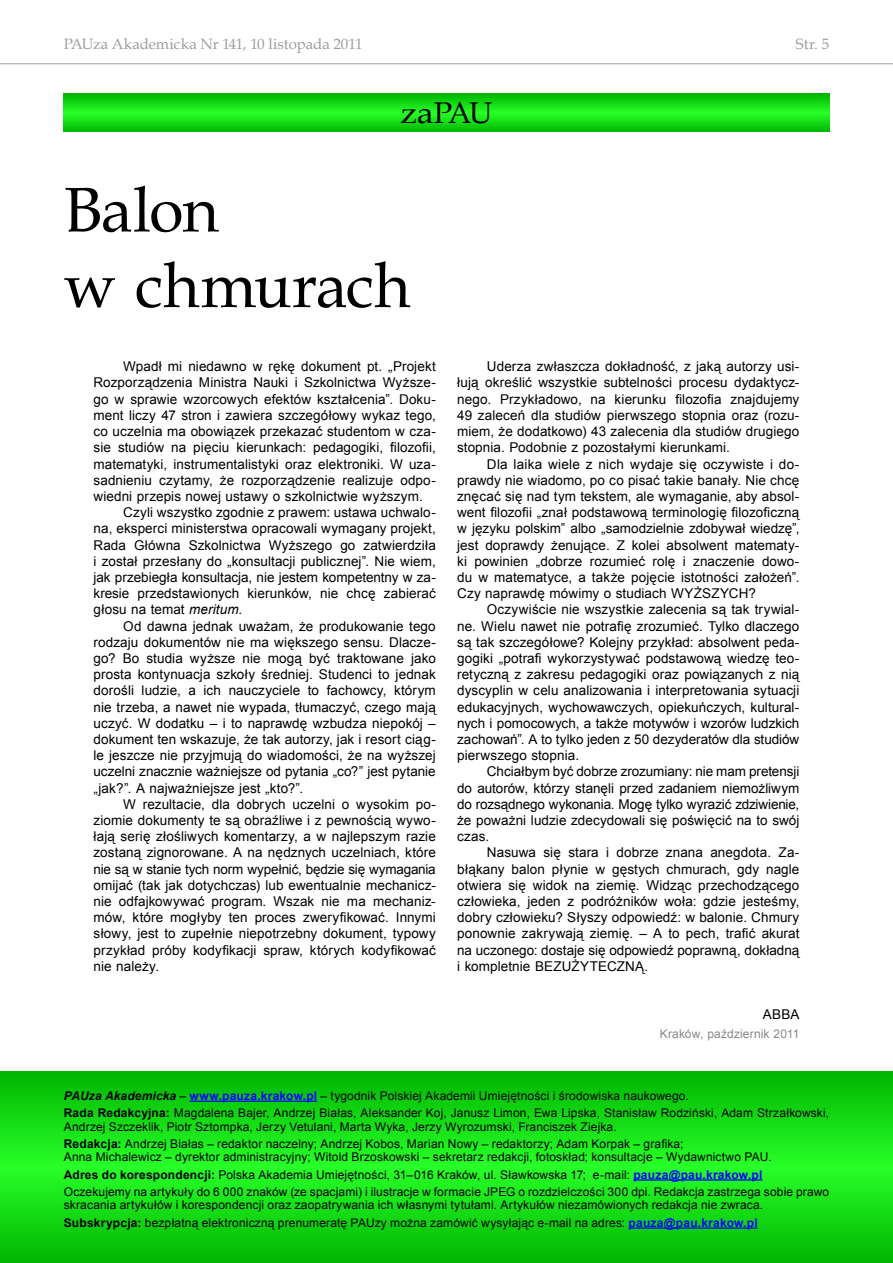
<style>
.page{position:relative;width:893px;height:1263px;background:#fff}
.page>*{position:absolute;margin:0;border:0;box-sizing:border-box;transform-origin:0 0}
.t1{font:63px/75.6px "Book Antiqua";letter-spacing:-.02em;color:#000}
.t2{font:30px "Book Antiqua";letter-spacing:-.04em;color:#000;scale:1.1 1}
.t3{font:15px "Book Antiqua";letter-spacing:-.005em;color:#9c9d9f}
.t4{font:13.5px/16.2px "Arial";letter-spacing:.005em;color:#000;text-align:justify}
.t5{font:13.5px "Arial";letter-spacing:-.015em;color:#000}
.t6{font:12px/17.4px "Arial";letter-spacing:.01em;color:#000}
.t7{font:12px "Arial";letter-spacing:.01em;color:#87888a}
.s1{font-style:italic}
.s2{font-weight:700;font-style:italic}
.s3{font-weight:700;color:#00f}
.s4{font-weight:700}
</style>
<div class="page">
<hr style="left:0;top:63px;width:893px;height:1px;background:#9c9d9f">
<svg style="left:64px;top:94px;width:765px;height:38px"></svg>
<svg style="left:0;top:1071px;width:893px;height:192px"></svg>
<hr style="left:190px;top:1100px;width:127px;height:2px;background:#00f">
<hr style="left:633px;top:1179px;width:129px;height:1px;background:#00f">
<hr style="left:629px;top:1227px;width:129px;height:2px;background:#00f">
<p class="t3" style="left:64px;top:34px;width:300px">PAUza Akademicka Nr 141, 10 listopada 2011</p>
<p class="t3" style="left:796px;top:34px;width:35px">Str. 5</p>
<h2 class="t2" style="left:400px;top:92px;width:85px">zaPAU</h2>
<h1 class="t1" style="left:64px;top:171px;width:348px">Balon<br>w chmurach</h1>
<p class="t4" style="left:123px;top:359px;width:314px">Wpadł mi niedawno w rękę dokument pt. „Projekt</p>
<p class="t4" style="left:94px;top:375px;width:344px">Rozporządzenia Ministra Nauki i Szkolnictwa Wyższe-</p>
<p class="t4" style="left:94px;top:391px;width:344px">go w sprawie wzorcowych efektów kształcenia”. Doku-</p>
<p class="t4" style="left:94px;top:407px;width:344px">ment liczy 47 stron i zawiera szczegółowy wykaz tego,</p>
<p class="t4" style="left:94px;top:423px;width:344px">co uczelnia ma obowiązek przekazać studentom w cza-</p>
<p class="t4" style="left:94px;top:440px;width:344px">sie studiów na pięciu kierunkach: pedagogiki, filozofii,</p>
<p class="t4" style="left:94px;top:456px;width:344px">matematyki, instrumentalistyki oraz elektroniki. W uza-</p>
<p class="t4" style="left:94px;top:472px;width:344px">sadnieniu czytamy, że rozporządzenie realizuje odpo-</p>
<p class="t4" style="left:94px;top:488px;width:331px">wiedni przepis nowej ustawy o szkolnictwie wyższym.</p>
<p class="t4" style="left:123px;top:504px;width:314px">Czyli wszystko zgodnie z prawem: ustawa uchwalo-</p>
<p class="t4" style="left:94px;top:521px;width:344px">na, eksperci ministerstwa opracowali wymagany projekt,</p>
<p class="t4" style="left:94px;top:537px;width:344px">Rada Główna Szkolnictwa Wyższego go zatwierdziła</p>
<p class="t4" style="left:94px;top:553px;width:344px">i został przesłany do „konsultacji publicznej”. Nie wiem,</p>
<p class="t4" style="left:94px;top:569px;width:344px">jak przebiegła konsultacja, nie jestem kompetentny w za-</p>
<p class="t4" style="left:94px;top:585px;width:344px">kresie przedstawionych kierunków, nie chcę zabierać</p>
<p class="t4" style="left:94px;top:602px;width:150px">głosu na temat <span class="s1">meritum</span>.</p>
<p class="t4" style="left:123px;top:618px;width:314px">Od dawna jednak uważam, że produkowanie tego</p>
<p class="t4" style="left:94px;top:634px;width:344px">rodzaju dokumentów nie ma większego sensu. Dlacze-</p>
<p class="t4" style="left:94px;top:650px;width:344px">go? Bo studia wyższe nie mogą być traktowane jako</p>
<p class="t4" style="left:94px;top:666px;width:344px">prosta kontynuacja szkoły średniej. Studenci to jednak</p>
<p class="t4" style="left:94px;top:683px;width:344px">dorośli ludzie, a ich nauczyciele to fachowcy, którym</p>
<p class="t4" style="left:94px;top:699px;width:344px">nie trzeba, a nawet nie wypada, tłumaczyć, czego mają</p>
<p class="t4" style="left:94px;top:715px;width:344px">uczyć. W dodatku – i to naprawdę wzbudza niepokój –</p>
<p class="t4" style="left:94px;top:731px;width:344px">dokument ten wskazuje, że tak autorzy, jak i resort ciąg-</p>
<p class="t4" style="left:94px;top:747px;width:344px">le jeszcze nie przyjmują do wiadomości, że na wyższej</p>
<p class="t4" style="left:94px;top:764px;width:344px">uczelni znacznie ważniejsze od pytania „co?” jest pytanie</p>
<p class="t4" style="left:94px;top:780px;width:211px">„jak?”. A najważniejsze jest „kto?”.</p>
<p class="t4" style="left:123px;top:796px;width:314px">W rezultacie, dla dobrych uczelni o wysokim po-</p>
<p class="t4" style="left:94px;top:812px;width:344px">ziomie dokumenty te są obraźliwe i z pewnością wywo-</p>
<p class="t4" style="left:94px;top:828px;width:344px">łają serię złośliwych komentarzy, a w najlepszym razie</p>
<p class="t4" style="left:94px;top:845px;width:344px">zostaną zignorowane. A na nędznych uczelniach, które</p>
<p class="t5" style="left:94px;top:860px;width:344px">nie są w stanie tych norm wypełnić, będzie się wymagania</p>
<p class="t4" style="left:94px;top:877px;width:344px">omijać (tak jak dotychczas) lub ewentualnie mechanicz-</p>
<p class="t4" style="left:94px;top:893px;width:344px">nie odfajkowywać program. Wszak nie ma mechaniz-</p>
<p class="t4" style="left:94px;top:909px;width:344px">mów, które mogłyby ten proces zweryfikować. Innymi</p>
<p class="t4" style="left:94px;top:926px;width:344px">słowy, jest to zupełnie niepotrzebny dokument, typowy</p>
<p class="t4" style="left:94px;top:942px;width:344px">przykład próby kodyfikacji spraw, których kodyfikować</p>
<p class="t4" style="left:94px;top:958px;width:67px">nie należy.</p>
<p class="t4" style="left:457px;top:359px;width:344px;text-indent:30px">Uderza zwłaszcza dokładność, z jaką autorzy usi&shy;łują określić wszystkie subtelności procesu dydaktycz&shy;nego. Przykładowo, na kierunku filozofia znajdujemy 49 zaleceń dla studiów pierwszego stopnia oraz (rozu&shy;miem, że dodatkowo) 43 zalecenia dla studiów drugiego stopnia. Podobnie z pozostałymi kierunkami.</p>
<p class="t4" style="left:457px;top:456px;width:344px;text-indent:30px">Dla laika wiele z nich wydaje się oczywiste i do&shy;prawdy nie wiadomo, po co pisać takie banały. Nie chcę znęcać się nad tym tekstem, ale wymaganie, aby absol&shy;went filozofii „znał podstawową terminologię filozoficzną w języku polskim” albo „samodzielnie zdobywał wiedzę”, jest doprawdy żenujące. Z kolei absolwent matematy&shy;ki powinien „dobrze rozumieć rolę i znaczenie dowo&shy;du w matematyce, a także pojęcie istotności założeń”.<br>Czy naprawdę mówimy o studiach WYŻSZYCH?</p>
<p class="t4" style="left:457px;top:602px;width:344px;text-indent:30px">Oczywiście nie wszystkie zalecenia są tak trywial&shy;ne. Wielu nawet nie potrafię zrozumieć. Tylko dlaczego są tak szczegółowe? Kolejny przykład: absolwent peda&shy;gogiki „potrafi wykorzystywać podstawową wiedzę teo&shy;retyczną z zakresu pedagogiki oraz powiązanych z nią dyscyplin w celu analizowania i interpretowania sytuacji edukacyjnych, wychowawczych, opiekuńczych, kultural&shy;nych i pomocowych, a także motywów i wzorów ludzkich zachowań”. A to tylko jeden z 50 dezyderatów dla studiów pierwszego stopnia.</p>
<p class="t4" style="left:457px;top:764px;width:344px;text-indent:30px">Chciałbym być dobrze zrozumiany: nie mam pretensji do autorów, którzy stanęli przed zadaniem niemożliwym do rozsądnego wykonania. Mogę tylko wyrazić zdziwienie, że poważni ludzie zdecydowali się poświęcić na to swój czas.</p>
<p class="t4" style="left:457px;top:845px;width:344px;text-indent:30px">Nasuwa się stara i dobrze znana anegdota. Za&shy;błąkany balon płynie w gęstych chmurach, gdy nagle otwiera się widok na ziemię. Widząc przechodzącego człowieka, jeden z podróżników woła: gdzie jesteśmy, dobry człowieku? Słyszy odpowiedź: w balonie. Chmury ponownie zakrywają ziemię. – A to pech, trafić akurat na uczonego: dostaje się odpowiedź poprawną, dokładną i kompletnie BEZUŻYTECZNĄ.</p>
<p class="t4" style="left:763px;top:1007px;width:38px">ABBA</p>
<p class="t7" style="left:660px;top:1026px;width:141px">Kraków, październik 2011</p>
<p class="t6" style="left:64px;top:1087px;width:767px"><span class="s2">PAUza Akademicka</span> – <span class="s3">www.pauza.krakow.pl</span> – tygodnik Polskiej Akademii Umiejętności i środowiska naukowego.<br><span class="s4">Rada Redakcyjna:</span> Magdalena Bajer, Andrzej Białas, Aleksander Koj, Janusz Limon, Ewa Lipska, Stanisław Rodziński, Adam Strzałkowski,</p>
<p class="t6" style="left:64px;top:1118px;width:621px">Andrzej Szczeklik, Piotr Sztompka, Jerzy Vetulani, Marta Wyka, Jerzy Wyrozumski, Franciszek Ziejka.<br><span class="s4">Redakcja:</span> Andrzej Białas – redaktor naczelny; Andrzej Kobos, Marian Nowy – redaktorzy; Adam Korpak – grafika;</p>
<p class="t6" style="left:64px;top:1148px;width:767px">Anna Michalewicz – dyrektor administracyjny; Witold Brzoskowski – sekretarz redakcji, fotoskład; konsultacje – Wydawnictwo PAU.<br><span class="s4">Adres do korespondencji:</span> Polska Akademia Umiejętności, 31–016 Kraków, ul. Sławkowska 17; e-mail: <span class="s3">pauza@pau.krakow.pl<br></span>Oczekujemy na artykuły do 6 000 znaków (ze spacjami) i ilustracje w formacie JPEG o rozdzielczości 300 dpi. Redakcja zastrzega sobie prawo</p>
<p class="t6" style="left:64px;top:1196px;width:701px">skracania artykułów i korespondencji oraz zaopatrywania ich własnymi tytułami. Artykułów niezamówionych redakcja nie zwraca.<br><span class="s4">Subskrypcja:</span> bezpłatną elektroniczną prenumeratę PAUzy można zamówić wysyłając e-mail na adres: <span class="s3">pauza@pau.krakow.pl</span></p>
</div>
